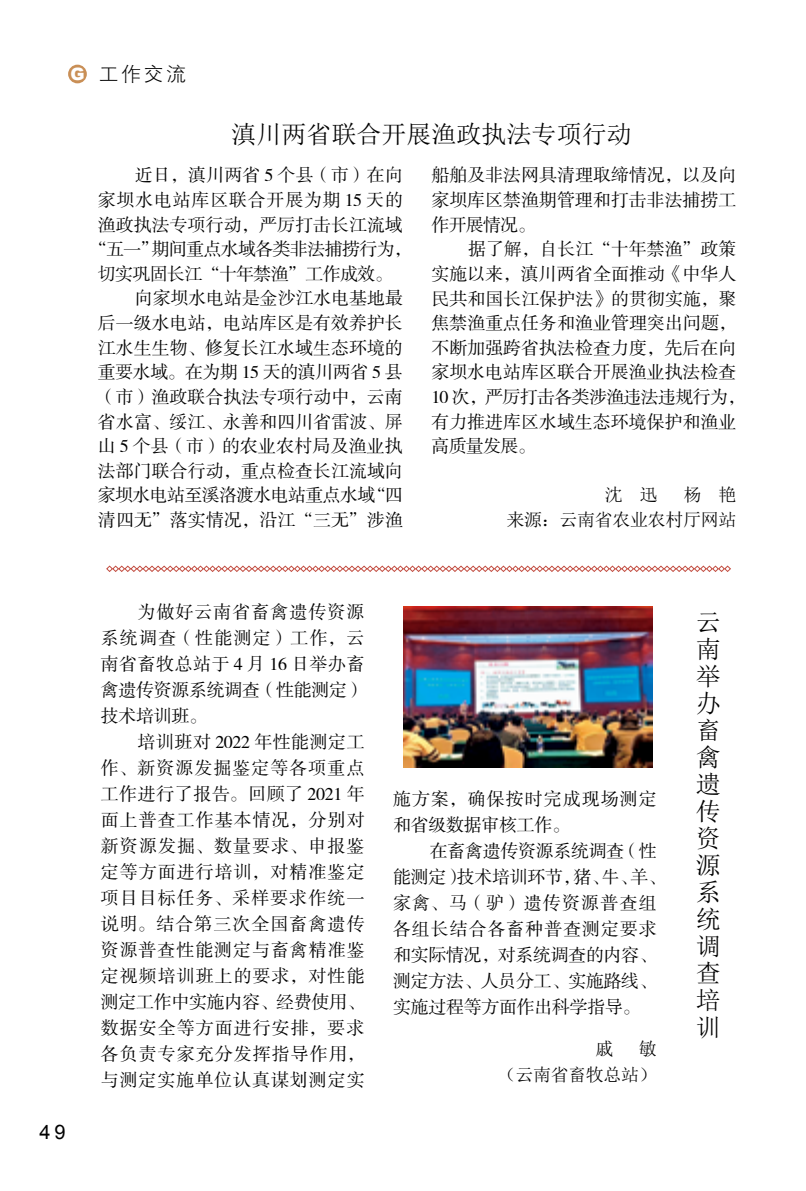
<style>
.page{position:relative;width:806px;height:1191px;background:#fff}
.page>*{position:absolute;margin:0;border:0;box-sizing:border-box;transform-origin:0 0}
.t1{font:25px/27px "Sim Sun";color:#000;text-align:justify}
.t2{font:20px "FZXH1 JW GB1 0";color:#000}
.t3{font:20px "Arial";color:#000}
.t4{font:18px/26px "FZSSK GBK1 0";color:#000;text-align:justify}
.t5{font:18px/26px "FZSSK GBK1 0";letter-spacing:-.02em;color:#000}
.t6{font:18px "FZSSK GBK1 0";letter-spacing:-.04em;color:#000}
.t7{font:18px/24.6px "Sim Sun";letter-spacing:-.02em;color:#000;text-align:right}
.t8{font:18px/26px "FZSSK GBK1 0";letter-spacing:.055em;color:#000}
.t9{font:18px "FZSSK GBK1 0";letter-spacing:-.03em;color:#000}
.t10{font:18px "FZSSK GBK1 0";letter-spacing:.04em;color:#000}
.s1{font-family:"Arial";font-weight:900;font-size:17px;color:#fff}
</style>
<div class="page">
<div style="left:68px;top:65px;width:19px;height:18px;background:#c98f56;border-radius:50%"></div>
<img style="left:403px;top:607px;width:249px;height:160px">
<svg style="left:106px;top:565px;width:624px;height:7px"></svg>
<p class="t2" style="left:70px;top:64px;width:117px"><span class="s1">G</span> 工作交流</p>
<h1 class="t1" style="left:231px;top:121px;width:402px">滇川两省联合开展渔政执法专项行动</h1>
<p class="t4" style="left:135px;top:163px;width:269px">近日，滇川两省 5 个县（市）在向</p>
<p class="t10" style="left:98px;top:190px;width:306px">家坝水电站库区联合开展为期 15 天的</p>
<p class="t4" style="left:98px;top:212px;width:306px">渔政执法专项行动，严厉打击长江流域</p>
<p class="t6" style="left:89px;top:240px;width:324px">“五一”期间重点水域各类非法捕捞行为，</p>
<p class="t6" style="left:98px;top:264px;width:296px">切实巩固长江“十年禁渔”工作成效。</p>
<p class="t4" style="left:135px;top:286px;width:269px">向家坝水电站是金沙江水电基地最</p>
<p class="t4" style="left:98px;top:311px;width:306px">后一级水电站，电站库区是有效养护长</p>
<p class="t4" style="left:98px;top:335px;width:306px">江水生生物、修复长江水域生态环境的</p>
<p class="t9" style="left:98px;top:363px;width:306px">重要水域。在为期 15 天的滇川两省 5 县</p>
<p class="t4" style="left:98px;top:385px;width:306px">（市）渔政联合执法专项行动中，云南</p>
<p class="t4" style="left:98px;top:409px;width:306px">省水富、绥江、永善和四川省雷波、屏</p>
<p class="t4" style="left:98px;top:434px;width:306px">山 5 个县（市）的农业农村局及渔业执</p>
<p class="t4" style="left:98px;top:458px;width:306px">法部门联合行动，重点检查长江流域向</p>
<p class="t6" style="left:98px;top:486px;width:306px">家坝水电站至溪洛渡水电站重点水域“四</p>
<p class="t4" style="left:98px;top:508px;width:306px">清四无”落实情况，沿江“三无”涉渔</p>
<p class="t4" style="left:431px;top:164px;width:306px;line-height:24.6px">船舶及非法网具清理取缔情况，以及向家坝库区禁渔期管理和打击非法捕捞工作开展情况。</p>
<p class="t4" style="left:431px;top:238px;width:315px;line-height:24.6px;text-align:left;text-indent:37px">据了解，自长江“十年禁渔”政策实施以来，滇川两省全面推动《中华人民共和国长江保护法》的贯彻实施，聚焦禁渔重点任务和渔业管理突出问题，不断加强跨省执法检查力度，先后在向家坝水电站库区联合开展渔业执法检查<br>10 次，严厉打击各类涉渔违法违规行为，有力推进库区水域生态环境保护和渔业高质量发展。</p>
<p class="t7" style="left:604px;top:483px;width:54px">沈 迅</p>
<p class="t7" style="left:506px;top:483px;width:231px">杨 艳<br>来源：云南省农业农村厅网站</p>
<p class="t3" style="left:39px;top:1118px;width:28px">49</p>
<p class="t4" style="left:101px;top:600px;width:265px;text-indent:37px">为做好云南省畜禽遗传资源系统调查（性能测定）工作，云南省畜牧总站于 4 月 16 日举办畜禽遗传资源系统调查（性能测定）技术培训班。</p>
<p class="t4" style="left:101px;top:730px;width:265px;text-indent:37px">培训班对 2022 年性能测定工作、新资源发掘鉴定等各项重点工作进行了报告。回顾了 2021 年面上普查工作基本情况，分别对新资源发掘、数量要求、申报鉴定等方面进行培训，对精准鉴定项目目标任务、采样要求作统一说明。结合第三次全国畜禽遗传资源普查性能测定与畜禽精准鉴定视频培训班上的要求，对性能测定工作中实施内容、经费使用、数据安全等方面进行安排，要求各负责专家充分发挥指导作用，与测定实施单位认真谋划测定实</p>
<p class="t8" style="left:393px;top:787px;width:265px">施方案，确保按时完成现场测定和省级数据审核工作。</p>
<p class="t5" style="left:393px;top:839px;width:274px;text-indent:37px">在畜禽遗传资源系统调查（性能测定）技术培训环节，猪、牛、羊、家禽、马（驴）遗传资源普查组各组长结合各畜种普查测定要求和实际情况，对系统调查的内容、测定方法、人员分工、实施路线、实施过程等方面作出科学指导。</p>
<p class="t7" style="left:595px;top:1036px;width:19px">戚</p>
<p class="t7" style="left:497px;top:1035px;width:161px;line-height:26px">敏<br>（云南省畜牧总站）</p>
<h1 class="t1" style="left:695px;top:608px;width:26px">云南举办畜禽遗传资源系统调查培训</h1>
</div>
